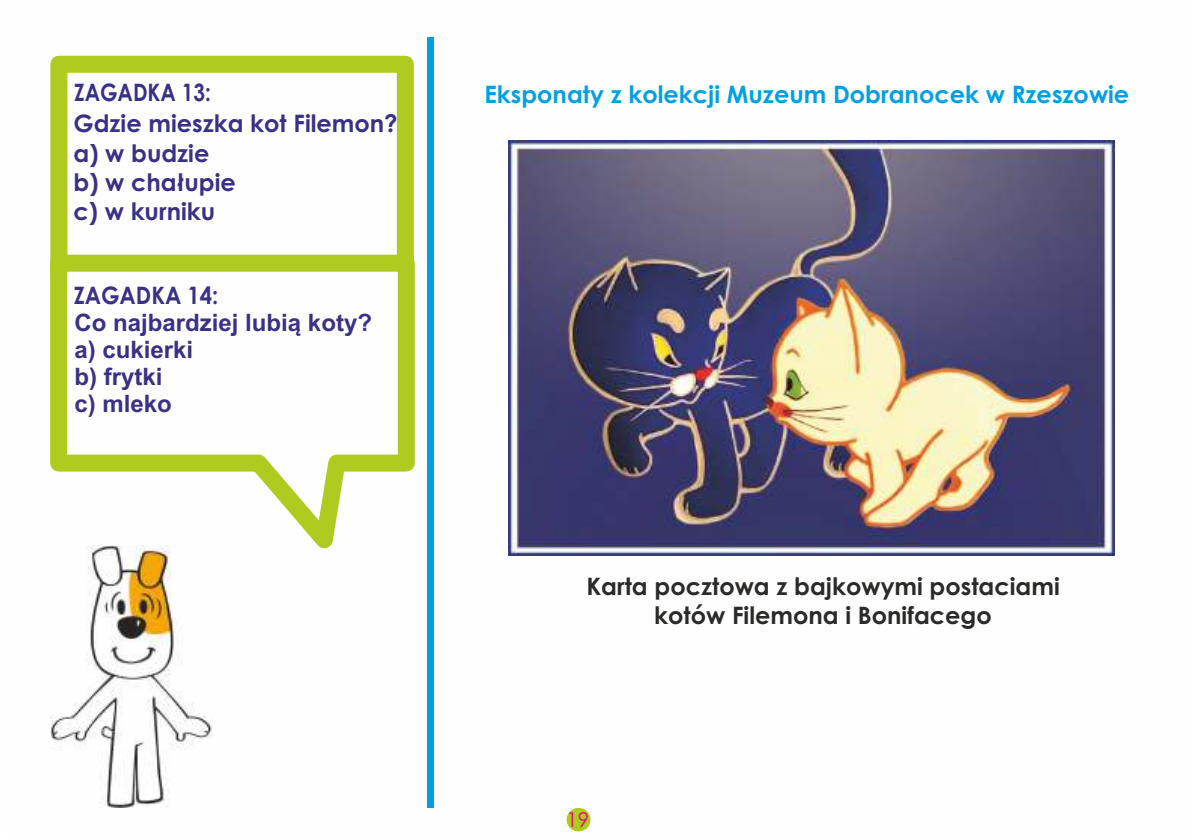
<style>
.page{position:relative;width:1191px;height:840px;background:#fff}
.page>*{position:absolute;margin:0;border:0;box-sizing:border-box;transform-origin:0 0}
.t1{font:700 24px/29px "Century Gothic";color:#2b2a29;text-align:center}
.t2{font:700 24px/26.8px "Arial";color:#393185}
.t3{font:700 24px "Century Gothic";color:#00a0e3}
.t4{font:700 24px/31.4px "Century Gothic";color:#393185;scale:.87 1}
.t5{font:700 24px/29px "Century Gothic";color:#393185}
.t6{font:700 24px "Century Gothic";color:#393185;scale:.92 1}
.t7{font:20.4px "Century Gothic";color:#e5097f}
</style>
<div class="page">
<div style="left:566px;top:807px;width:24px;height:24px;background:#b0cb1f;border-radius:50%"></div>
<div style="left:428px;top:37px;width:6px;height:770px;background:#00a0e3"></div>
<img style="left:51px;top:578px;width:162px;height:229px">
<img style="left:508px;top:141px;width:606px;height:414px">
<svg style="left:50px;top:55px;width:364px;height:191px"></svg>
<svg style="left:50px;top:246px;width:365px;height:332px"></svg>
<p class="t4" style="left:74px;top:79px;width:374px">ZAGADKA 13:<br>Gdzie mieszka kot Filemon?</p>
<p class="t5" style="left:74px;top:140px;width:164px">a) w budzie b) w chałupie c) w kurniku</p>
<p class="t6" style="left:74px;top:286px;width:159px">ZAGADKA 14:</p>
<p class="t2" style="left:74px;top:311px;width:299px">Co najbardziej lubią koty? a) cukierki<br>b) frytki<br>c) mleko</p>
<p class="t3" style="left:484px;top:85px;width:646px">Eksponaty z kolekcji Muzeum Dobranocek w Rzeszowie</p>
<p class="t1" style="left:586px;top:573px;width:475px">Karta pocztowa z bajkowymi postaciami kotów Filemona i Bonifacego</p>
<p class="t7" style="left:566px;top:811px;width:24px">19</p>
</div>
